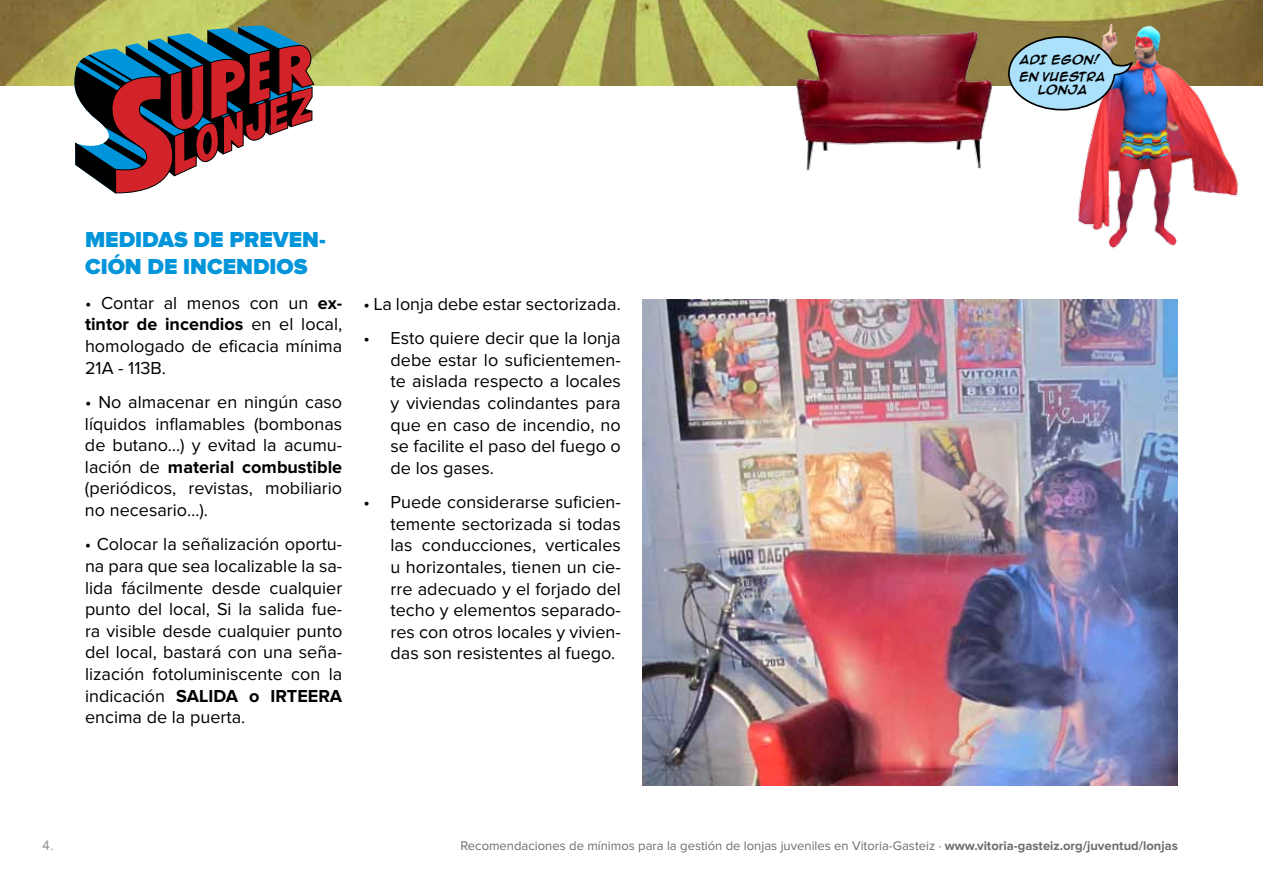
<style>
.page{position:relative;width:1263px;height:893px;background:#fff}
.page>*{position:absolute;margin:0;border:0;box-sizing:border-box;transform-origin:0 0}
.t1{font:900 22.5px "Proxima Nova";color:#0095da}
.t2{font:18px/21.6px "Proxima Nova";color:#000;text-align:justify}
.t3{font:13.5px "Arial";color:#939598}
.t4{font:13.05px "Proxima Nova";color:#6d6e71}
.t5{font:700 10.5px/17.1px "Anime Ace";letter-spacing:.01em;color:#000}
.s1{font-weight:700}
</style>
<div class="page">
<img style="left:1px;top:0;width:1262px;height:85px">
<svg style="left:72px;top:0;width:243px;height:194px"></svg>
<img style="left:778px;top:16px;width:230px;height:155px">
<img style="left:1034px;top:0;width:205px;height:249px">
<svg style="left:1007px;top:35px;width:128px;height:76px;background:#9cb6c3"></svg>
<img style="left:642px;top:299px;width:536px;height:486px">
<p class="t1" style="left:85px;top:230px;width:16px">MEDIDAS</p>
<p class="t1" style="left:194px;top:230px;width:82px">DE PREVEN</p>
<p class="t1" style="left:319px;top:230px;width:8px">-</p>
<p class="t1" style="left:85px;top:257px;width:15px">CIÓN</p>
<p class="t1" style="left:148px;top:257px;width:51px">DE INCENDIOS</p>
<p class="t2" style="left:85px;top:293px;width:259px">• Contar al menos con un <span class="s1">ex&shy;tintor de incendios</span> en el local, homologado de eficacia mínima 21A - 113B.</p>
<p class="t2" style="left:85px;top:392px;width:259px">• No almacenar en ningún caso líquidos inflamables (bombonas de butano…) y evitad la acumu&shy;lación de <span class="s1">material combustible </span>(periódicos, revistas, mobiliario no necesario…).</p>
<p class="t2" style="left:85px;top:534px;width:259px">• Colocar la señalización oportu&shy;na para que sea localizable la sa&shy;lida fácilmente desde cualquier punto del local, Si la salida fue&shy;ra visible desde cualquier punto del local, bastará con una seña&shy;lización fotoluminiscente con la indicación <span class="s1">SALIDA o IRTEERA </span>encima de la puerta.</p>
<p class="t2" style="left:363px;top:294px;width:259px">• La lonja debe estar sectorizada.</p>
<p class="t2" style="left:391px;top:328px;width:232px;text-indent:-27px">• Esto quiere decir que la lonja debe estar lo suficientemen&shy;te aislada respecto a locales y viviendas colindantes para que en caso de incendio, no se facilite el paso del fuego o de los gases.</p>
<p class="t2" style="left:391px;top:492px;width:232px;text-indent:-27px">• Puede considerarse suficien&shy;temente sectorizada si todas las conducciones, verticales u horizontales, tienen un cie&shy;rre adecuado y el forjado del techo y elementos separado&shy;res con otros locales y vivien&shy;das son resistentes al fuego.</p>
<p class="t5" style="left:1019px;top:51px;width:88px">ADI EGON!<br>EN VUESTRA</p>
<p class="t5" style="left:1038px;top:81px;width:51px">LONJA</p>
<p class="t3" style="left:43px;top:836px;width:13px">4.</p>
<p class="t4" style="left:460px;top:840px;width:719px">Recomendaciones de mínimos para la gestión de lonjas juveniles en Vitoria-Gasteiz · <span class="s1">www.vitoria-gasteiz.org/juventud/lonjas</span></p>
</div>
